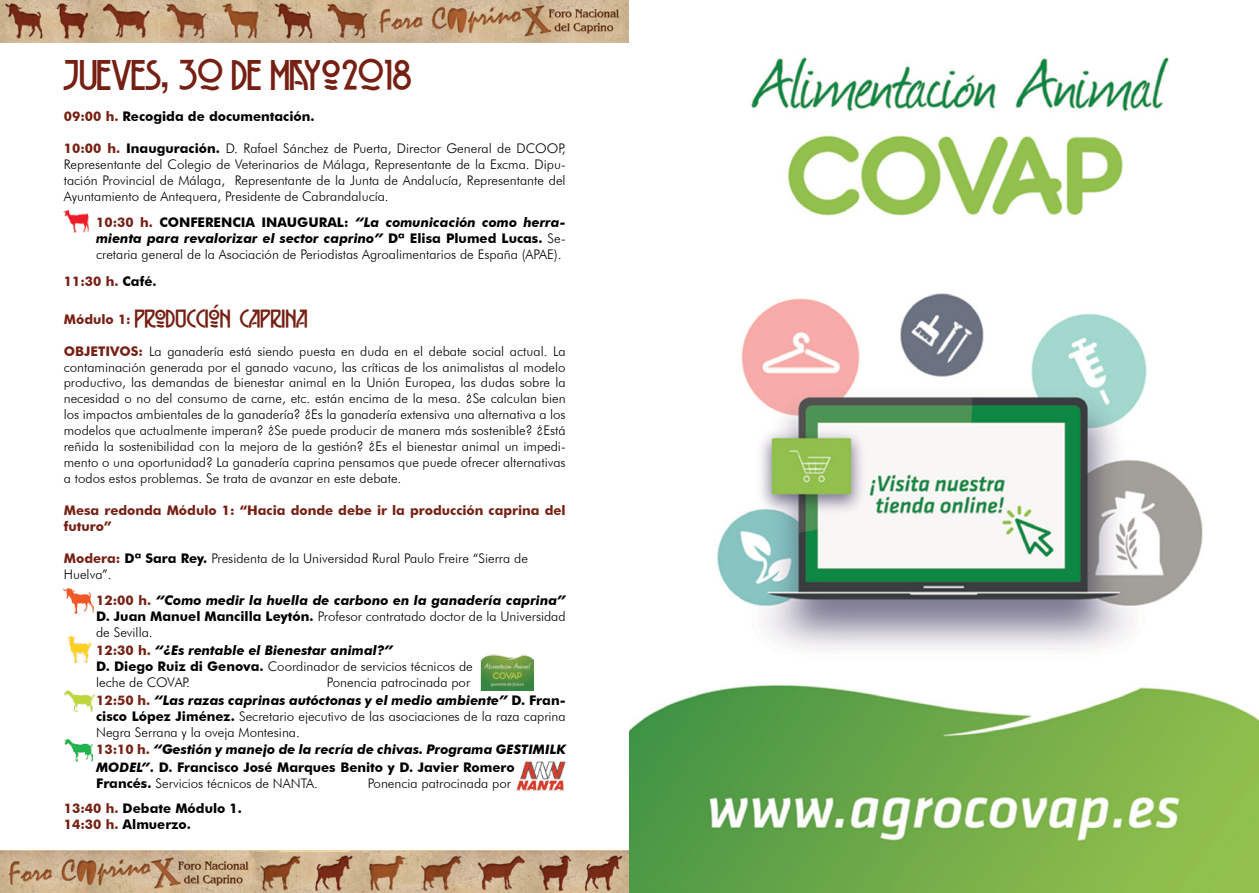
<style>
.page{position:relative;width:1259px;height:893px;background:#fff}
.page>*{position:absolute;margin:0;border:0;box-sizing:border-box;transform-origin:0 0}
.t1{font:30px "Belladona";color:#762014}
.t2{font:18px "Belladona";color:#762014}
.t3{font:300 13.2px/15.9px "Futura BT";color:#000;text-align:justify}
.t4{font:700 13.2px/15.9px "Futura BT";color:#000}
.t5{font:italic 700 13.2px/18.1px "Futura BT";color:#000}
.t6{font:700 13.2px/15.9px "Futura BT";color:#762014}
.s1{color:#762014}
.s2{font-weight:700;color:#762014}
.s3{font-weight:700}
.s4{font-weight:700;font-style:italic}
.s5{color:#000}
.s6{font-family:"Futura BT";font-weight:700;font-size:13.2px}
.s7{font-weight:300;font-style:normal}
.s8{font-style:normal;color:#762014}
.s9{font-style:normal}
.s10{font-weight:700;font-style:italic;font-size:13.05px}
.s11{font-style:italic;font-size:13.05px}
.s12{font-weight:300}
</style>
<div class="page">
<img style="left:64px;top:589px;width:29px;height:24px">
<img style="left:67px;top:637px;width:24px;height:25px">
<img style="left:65px;top:690px;width:29px;height:21px">
<img style="left:65px;top:739px;width:28px;height:22px">
<img style="left:64px;top:211px;width:25px;height:22px">
<img style="left:516px;top:761px;width:50px;height:30px">
<img style="left:480px;top:654px;width:54px;height:36px">
<img style="left:0;top:0;width:629px;height:43px">
<img style="left:0;top:850px;width:629px;height:43px">
<img style="left:629px;top:57px;width:630px;height:836px">
<h1 class="t1" style="left:64px;top:56px;width:350px">JUEVES, 30 DE MAYO 2018</h1>
<p class="t4" style="left:64px;top:108px;width:252px"><span class="s1">09:00 h.</span> Recogida de documentación.</p>
<p class="t3" style="left:64px;top:140px;width:503px"><span class="s2">10:00 h.</span> <span class="s3">Inauguración.</span> D. Rafael Sánchez de Puerta, Director General de DCOOP, Representante del Colegio de Veterinarios de Málaga, Representante de la Excma. Dipu&shy;tación Provincial de Málaga, Representante de la Junta de Andalucía, Representante del Ayuntamiento de Antequera, Presidente de Cabrandalucía.</p>
<p class="t3" style="left:96px;top:214px;width:471px"><span class="s2">10:30 h.</span> <span class="s3">CONFERENCIA INAUGURAL:</span> <span class="s4">“La comunicación como herra&shy;mienta para revalorizar el sector caprino”</span> <span class="s3">Dª Elisa Plumed Lucas.</span> Se&shy;cretaria general de la Asociación de Periodistas Agroalimentarios de España (APAE).</p>
<p class="t6" style="left:64px;top:273px;width:94px">11:30 h. <span class="s5">Café.</span></p>
<h2 class="t2" style="left:64px;top:307px;width:246px"><span class="s6">Módulo 1:</span> PRODUCCIÓN CAPRINA</h2>
<p class="t3" style="left:64px;top:343px;width:503px"><span class="s2">OBJETIVOS:</span> La ganadería está siendo puesta en duda en el debate social actual. La contaminación generada por el ganado vacuno, las críticas de los animalistas al modelo productivo, las demandas de bienestar animal en la Unión Europea, las dudas sobre la necesidad o no del consumo de carne, etc. están encima de la mesa. ¿Se calculan bien los impactos ambientales de la ganadería? ¿Es la ganadería extensiva una alternativa a los modelos que actualmente imperan? ¿Se puede producir de manera más sostenible? ¿Está reñida la sostenibilidad con la mejora de la gestión? ¿Es el bienestar animal un impedi&shy;mento o una oportunidad? La ganadería caprina pensamos que puede ofrecer alternativas a todos estos problemas. Se trata de avanzar en este debate.</p>
<p class="t6" style="left:64px;top:502px;width:503px">Mesa redonda Módulo 1: “Hacia donde debe ir la producción caprina del futuro”</p>
<p class="t3" style="left:64px;top:550px;width:465px"><span class="s2">Modera:</span> <span class="s3">Dª Sara Rey.</span> Presidenta de la Universidad Rural Paulo Freire “Sierra de<br>Huelva”.</p>
<p class="t3" style="left:96px;top:592px;width:471px"><span class="s2">12:00 h.</span> <span class="s4">“Como medir la huella de carbono en la ganadería caprina” </span><span class="s3">D. Juan Manuel Mancilla Leytón.</span> Profesor contratado doctor de la Universidad de Sevilla.</p>
<p class="t3" style="left:96px;top:643px;width:378px;text-align:left"><span class="s2">12:30 h.</span> <span class="s4">“¿Es rentable el Bienestar animal?”<br></span><span class="s3">D. Diego Ruiz di Genova.</span> Coordinador de servicios técnicos de leche de COVAP.</p>
<p class="t5" style="left:96px;top:673px;width:471px;text-indent:231px"><span class="s7">Ponencia patrocinada por<br></span><span class="s8">12:50 h.</span> “Las razas caprinas autóctonas y el medio ambiente” <span class="s9">D. Fran-</span></p>
<p class="t3" style="left:96px;top:708px;width:471px;line-height:16.5px;text-align:left"><span class="s3">cisco López Jiménez.</span> Secretario ejecutivo de las asociaciones de la raza caprina<br>Negra Serrana y la oveja Montesina.<br><span class="s2">13:10 h.</span> <span class="s4">“Gestión y manejo de la recría de chivas. Programa</span> <span class="s10">GESTIMILK</span></p>
<p class="t4" style="left:96px;top:760px;width:420px"><span class="s11">MODEL”</span>. D. Francisco José Marques Benito y D. Javier Romero<br>Francés. <span class="s12">Servicios técnicos de NANTA.</span></p>
<p class="t3" style="left:368px;top:776px;width:145px">Ponencia patrocinada por</p>
<p class="t4" style="left:64px;top:800px;width:180px"><span class="s1">13:40 h.</span> Debate Módulo 1.<br><span class="s1">14:30 h.</span> Almuerzo.</p>
</div>
